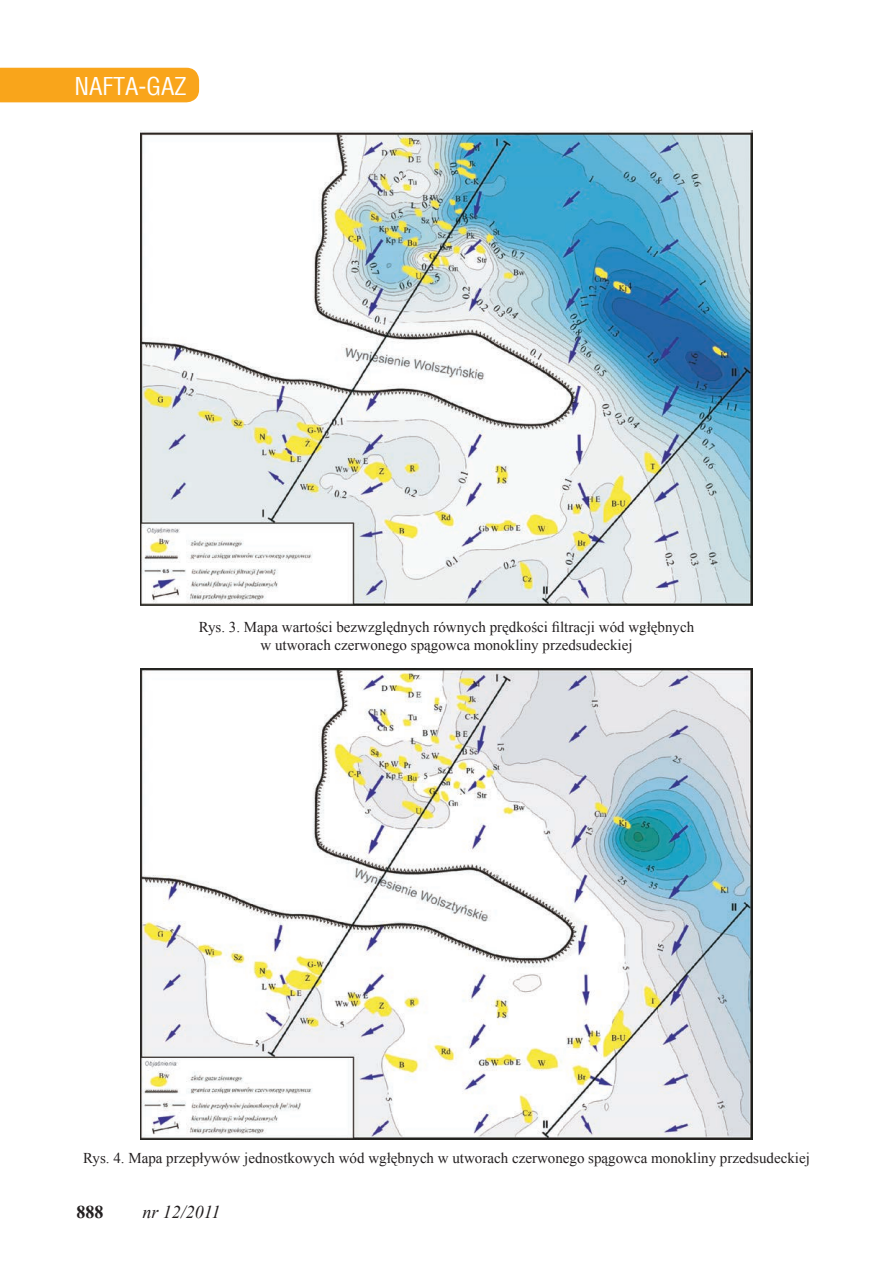
<style>
.page{position:relative;width:893px;height:1263px;background:#fff}
.page>*{position:absolute;margin:0;border:0;box-sizing:border-box;transform-origin:0 0}
.t1{font:24px "Switzerland Condensed";color:#fff}
.t2{font:italic 18px "Times New Roman";color:#231f20}
.t3{font:700 18px "Times New Roman";color:#231f20}
.t4{font:15px/18px "Times New Roman";color:#231f20;text-align:center}
</style>
<div class="page">
<div style="left:0;top:68px;width:199px;height:34px;background:#f9a51b"></div>
<img style="left:140px;top:130px;width:613px;height:475px">
<img style="left:140px;top:668px;width:613px;height:472px">
<h1 class="t1" style="left:74px;top:71px;width:114px">NAFTA-GAZ</h1>
<p class="t4" style="left:199px;top:618px;width:497px">Rys. 3. Mapa wartości bezwzględnych równych prędkości filtracji wód wgłębnych w utworach czerwonego spągowca monokliny przedsudeckiej</p>
<p class="t4" style="left:83px;top:1149px;width:728px">Rys. 4. Mapa przepływów jednostkowych wód wgłębnych w utworach czerwonego spągowca monokliny przedsudeckiej</p>
<p class="t3" style="left:77px;top:1199px;width:28px">888</p>
<p class="t2" style="left:142px;top:1200px;width:80px">nr 12/2011</p>
</div>
